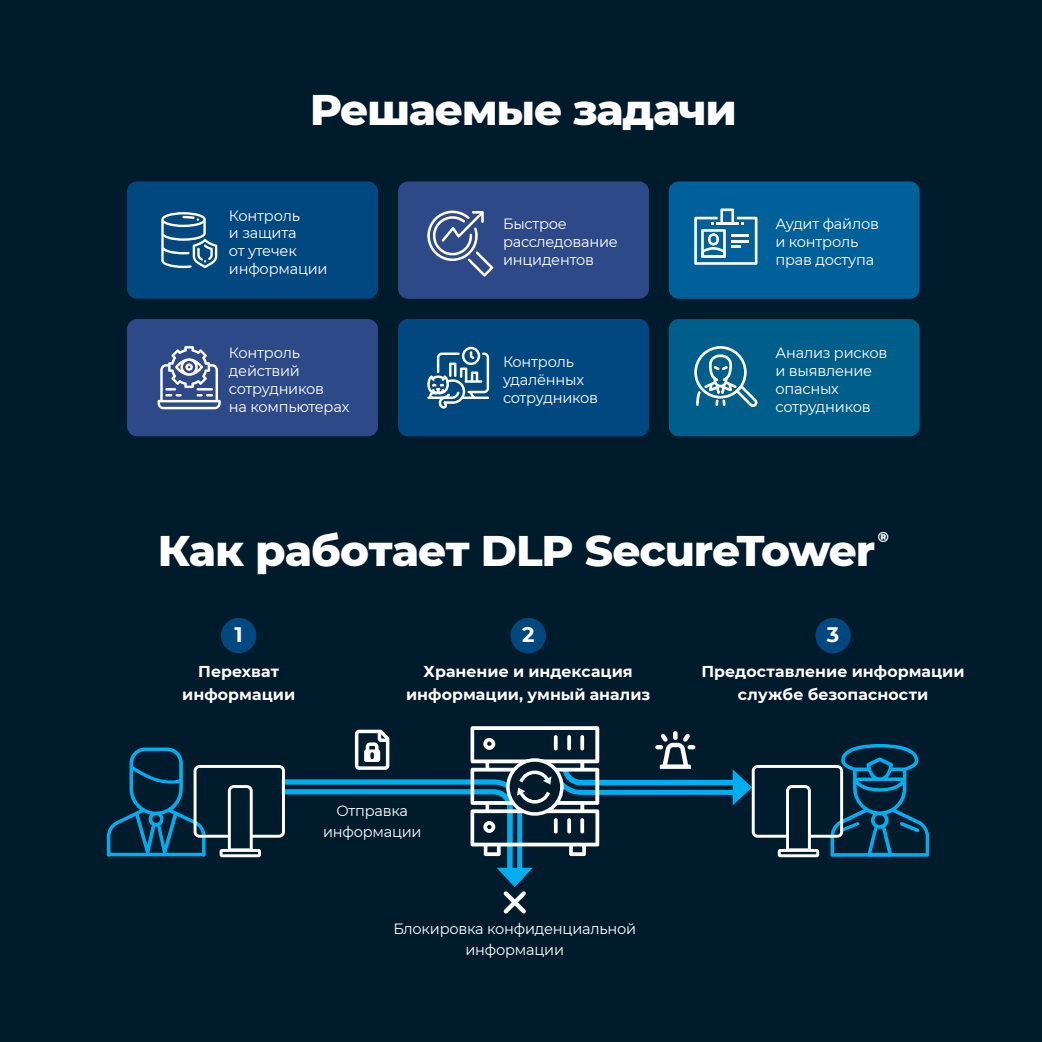
<style>
.page{position:relative;width:1042px;height:1042px;background:#001b2b}
.page>*{position:absolute;margin:0;border:0;box-sizing:border-box;transform-origin:0 0}
.t1{font:800 43.75px "Montserrat";letter-spacing:-.025em;color:#fff}
.t2{font:700 21px "Montserrat";color:#fff}
.t3{font:700 15.75px/22.8px "Montserrat";letter-spacing:.005em;color:#fff;text-align:center}
.t4{font:14.88px/17.8px "Montserrat";letter-spacing:-.015em;color:#fff}
.t5{font:800 14.35px "Montserrat";color:#fff}
</style>
<div class="page">
<div style="left:669px;top:181px;width:250px;height:118px;background:#006099;border-radius:10px"></div>
<svg style="left:694px;top:208px;width:63px;height:57px"></svg>
<div style="left:398px;top:181px;width:251px;height:118px;background:#2e4988;border-radius:10px"></div>
<svg style="left:427px;top:211px;width:66px;height:66px"></svg>
<div style="left:669px;top:319px;width:250px;height:117px;background:#005f8a;border-radius:10px"></div>
<svg style="left:694px;top:346px;width:63px;height:61px"></svg>
<div style="left:127px;top:181px;width:251px;height:118px;background:#00487f;border-radius:10px"></div>
<svg style="left:161px;top:212px;width:56px;height:56px"></svg>
<div style="left:398px;top:319px;width:251px;height:117px;background:#00487f;border-radius:10px"></div>
<svg style="left:427px;top:347px;width:62px;height:61px"></svg>
<div style="left:127px;top:319px;width:251px;height:117px;background:#2e4988;border-radius:10px"></div>
<svg style="left:157px;top:346px;width:64px;height:63px"></svg>
<div style="left:221px;top:618px;width:35px;height:35px;background:#00487f;border-radius:50%"></div>
<div style="left:510px;top:618px;width:36px;height:35px;background:#00487f;border-radius:50%"></div>
<div style="left:815px;top:618px;width:36px;height:35px;background:#00487f;border-radius:50%"></div>
<svg style="left:107px;top:726px;width:822px;height:188px"></svg>
<p class="t1" style="left:310px;top:77px;width:429px">Решаемые задачи</p>
<p class="t4" style="left:229px;top:206px;width:100px">Контроль<br>и защита<br>от утечек информации</p>
<p class="t4" style="left:229px;top:343px;width:122px">Контроль действий сотрудников<br>на компьютерах</p>
<p class="t4" style="left:503px;top:215px;width:116px">Быстрое расследование инцидентов</p>
<p class="t4" style="left:503px;top:352px;width:97px">Контроль удалённых сотрудников</p>
<p class="t4" style="left:775px;top:215px;width:105px">Аудит файлов и контроль прав доступа</p>
<p class="t4" style="left:775px;top:343px;width:113px">Анализ рисков и выявление опасных сотрудников</p>
<p class="t1" style="left:158px;top:518px;width:719px">Как работает DLP SecureTower</p>
<p class="t5" style="left:878px;top:527px;width:13px">®</p>
<p class="t2" style="left:235px;top:620px;width:10px">1</p>
<p class="t2" style="left:522px;top:620px;width:14px">2</p>
<p class="t2" style="left:827px;top:620px;width:14px">3</p>
<p class="t3" style="left:182px;top:659px;width:114px">Перехват информации</p>
<p class="t3" style="left:406px;top:659px;width:246px">Хранение и индексация информации, умный анализ</p>
<p class="t4" style="left:323px;top:800px;width:100px;line-height:21px;text-align:center">Отправка информации</p>
<p class="t4" style="left:393px;top:918px;width:244px;line-height:21px;text-align:center">Блокировка конфиденциальной информации</p>
<p class="t3" style="left:701px;top:659px;width:265px">Предоставление информации службе безопасности</p>
</div>
